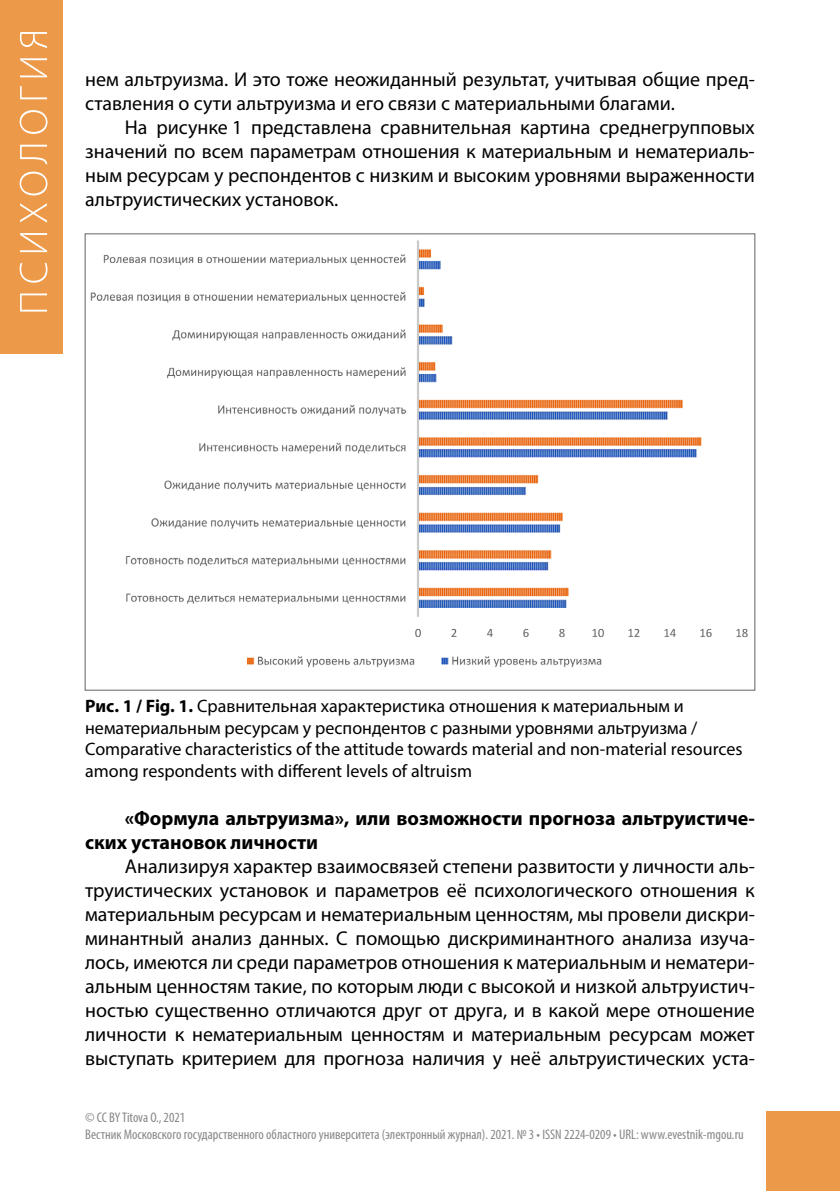
<style>
.page{position:relative;width:840px;height:1191px;background:#fff}
.page>*{position:absolute;margin:0;border:0;box-sizing:border-box;transform-origin:0 0}
.t1{font:20px/24px "Myriad Pro";color:#000;text-align:justify}
.t2{font:700 20px/24px "Myriad Pro";color:#000}
.t3{font:18px/21.6px "Myriad Pro";color:#000}
.t4{font:condensed 14px/16.8px "Myriad Pro";color:#878787}
.s1{font-weight:700}
</style>
<div class="page">
<div style="left:0;top:0;width:62px;height:353px;background:#ec9a49"></div>
<div style="left:765px;top:1111px;width:74px;height:80px;background:#ec9a49"></div>
<svg style="left:20px;top:32px;width:27px;height:279px"></svg>
<img style="left:90px;top:240px;width:658px;height:428px">
<p class="t1" style="left:85px;top:67px;width:671px">нем альтруизма. И это тоже неожиданный результат, учитывая общие пред&shy;ставления о сути альтруизма и его связи с материальными благами.</p>
<p class="t1" style="left:85px;top:115px;width:670px;text-indent:40px">На рисунке 1 представлена сравнительная картина среднегрупповых значений по всем параметрам отношения к материальным и нематериаль&shy;ным ресурсам у респондентов с низким и высоким уровнями выраженности альтруистических установок.</p>
<p class="t3" style="left:85px;top:695px;width:658px"><span class="s1">Рис. 1 / Fig. 1.</span> Сравнительная характеристика отношения к материальным и нематериальным ресурсам у респондентов с разными уровнями альтруизма / Comparative characteristics of the attitude towards material and non-material resources among respondents with different levels of altruism</p>
<p class="t2" style="left:85px;top:805px;width:670px;text-indent:40px">«Формула альтруизма», или возможности прогноза альтруистиче&shy;ских установок личности</p>
<p class="t1" style="left:85px;top:854px;width:671px;text-indent:40px">Анализируя характер взаимосвязей степени развитости у личности аль&shy;труистических установок и параметров её психологического отношения к материальным ресурсам и нематериальным ценностям, мы провели дискри&shy;минантный анализ данных. С помощью дискриминантного анализа изуча&shy;лось, имеются ли среди параметров отношения к материальным и нематери&shy;альным ценностям такие, по которым люди с высокой и низкой альтруистич&shy;ностью существенно отличаются друг от друга, и в какой мере отношение личности к нематериальным ценностям и материальным ресурсам может выступать критерием для прогноза наличия у неё альтруистических уста-</p>
<p class="t4" style="left:85px;top:1109px;width:659px">© CC BY Titova O., 2021<br>Вестник Московского государственного областного университета (электронный журнал). 2021. № 3 • ISSN 2224-0209 • URL: www.evestnik-mgou.ru</p>
</div>
